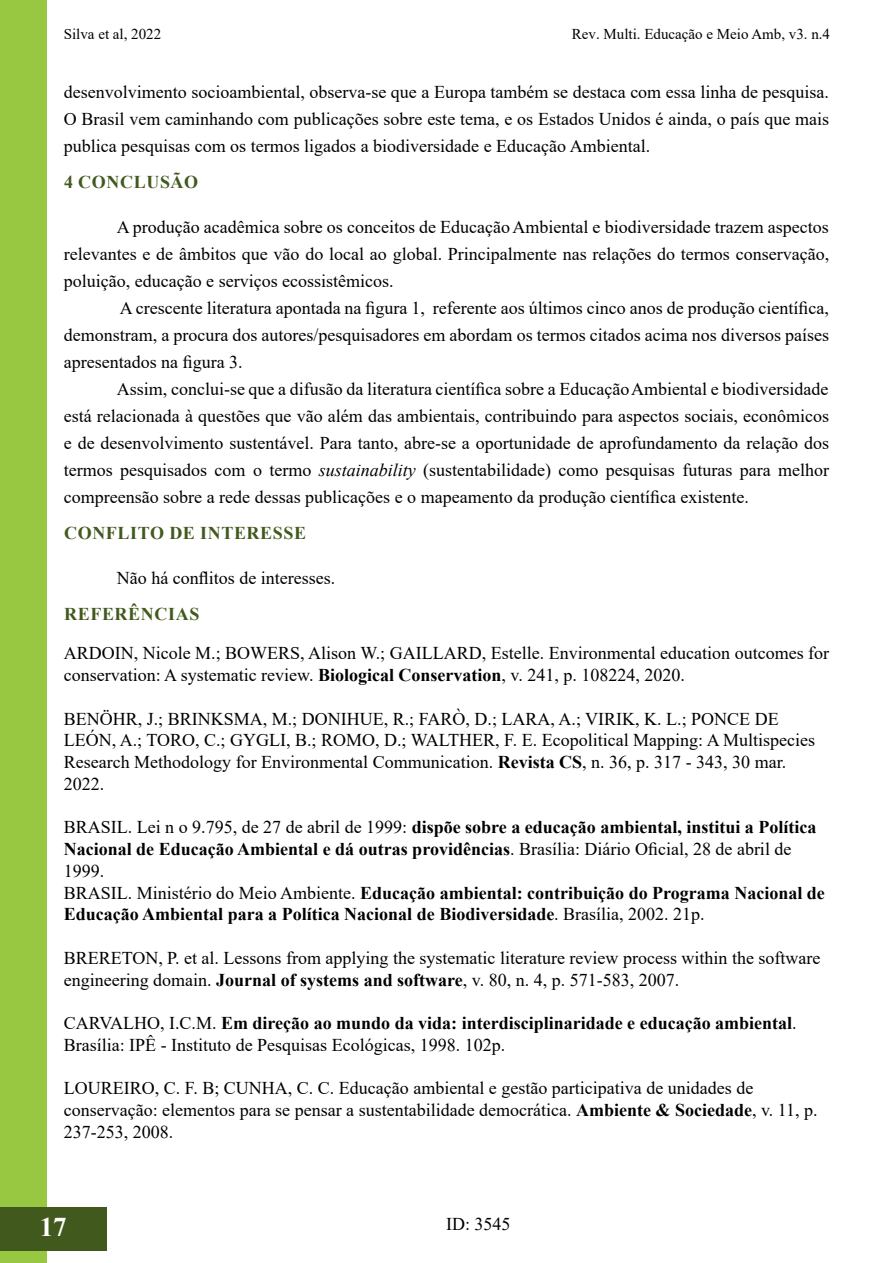
<style>
.page{position:relative;width:893px;height:1263px;background:#fff}
.page>*{position:absolute;margin:0;border:0;box-sizing:border-box;transform-origin:0 0}
.t1{font:700 27px "Times New Roman";color:#fff}
.t2{font:18px/27px "Times New Roman";color:#000}
.t3{font:700 18px/21.8px "Times New Roman";color:#000}
.t4{font:700 18px "Times New Roman";letter-spacing:.035em;color:#41591d}
.t5{font:15px "Times New Roman";color:#000}
.s1{font-style:italic}
.s2{font-weight:700}
.s3{font-weight:400}
</style>
<div class="page">
<div style="left:0;top:0;width:47px;height:1262px;background:#98c841"></div>
<div style="left:0;top:1207px;width:106px;height:43px;background:#41591d"></div>
<p class="t5" style="left:64px;top:24px;width:99px">Silva et al, 2022</p>
<p class="t5" style="left:572px;top:24px;width:260px">Rev. Multi. Educação e Meio Amb, v3. n.4</p>
<p class="t2" style="left:64px;top:77px;width:767px;text-align:justify">desenvolvimento socioambiental, observa-se que a Europa também se destaca com essa linha de pesquisa.<br>O Brasil vem caminhando com publicações sobre este tema, e os Estados Unidos é ainda, o país que mais publica pesquisas com os termos ligados a biodiversidade e Educação Ambiental.</p>
<p class="t4" style="left:64px;top:169px;width:136px">4 CONCLUSÃO</p>
<p class="t2" style="left:64px;top:212px;width:767px;text-align:justify;text-indent:53px">A produção acadêmica sobre os conceitos de EducaçãoAmbiental e biodiversidade trazem aspectos relevantes e de âmbitos que vão do local ao global. Principalmente nas relações do termos conservação, poluição, educação e serviços ecossistêmicos.</p>
<p class="t2" style="left:64px;top:293px;width:767px;text-align:justify;text-indent:56px">A crescente literatura apontada na figura 1, referente aos últimos cinco anos de produção científica, demonstram, a procura dos autores/pesquisadores em abordam os termos citados acima nos diversos países apresentados na figura 3.</p>
<p class="t2" style="left:64px;top:374px;width:767px;text-align:justify;text-indent:53px">Assim, conclui-se que a difusão da literatura científica sobre a EducaçãoAmbiental e biodiversidade está relacionada à questões que vão além das ambientais, contribuindo para aspectos sociais, econômicos e de desenvolvimento sustentável. Para tanto, abre-se a oportunidade de aprofundamento da relação dos termos pesquisados com o termo <span class="s1">sustainability</span> (sustentabilidade) como pesquisas futuras para melhor compreensão sobre a rede dessas publicações e o mapeamento da produção científica existente.</p>
<p class="t4" style="left:64px;top:520px;width:244px">CONFLITO DE INTERESSE</p>
<p class="t2" style="left:117px;top:563px;width:220px">Não há conflitos de interesses.</p>
<p class="t4" style="left:64px;top:601px;width:137px">REFERÊNCIAS</p>
<p class="t2" style="left:64px;top:642px;width:767px;line-height:21.8px">ARDOIN, Nicole M.; BOWERS, Alison W.; GAILLARD, Estelle. Environmental education outcomes for conservation: A systematic review. <span class="s2">Biological Conservation</span>, v. 241, p. 108224, 2020.</p>
<p class="t2" style="left:64px;top:707px;width:753px;line-height:21.8px">BENÖHR, J.; BRINKSMA, M.; DONIHUE, R.; FARÒ, D.; LARA, A.; VIRIK, K. L.; PONCE DE LEÓN, A.; TORO, C.; GYGLI, B.; ROMO, D.; WALTHER, F. E. Ecopolitical Mapping: A Multispecies Research Methodology for Environmental Communication. <span class="s2">Revista CS</span>, n. 36, p. 317 - 343, 30 mar.<br>2022.</p>
<p class="t3" style="left:64px;top:816px;width:763px"><span class="s3">BRASIL. Lei n o 9.795, de 27 de abril de 1999:</span> dispõe sobre a educação ambiental, institui a Política Nacional de Educação Ambiental e dá outras providências<span class="s3">. Brasília: Diário Oficial, 28 de abril de 1999.<br>BRASIL. Ministério do Meio Ambiente.</span> Educação ambiental: contribuição do Programa Nacional de Educação Ambiental para a Política Nacional de Biodiversidade<span class="s3">. Brasília, 2002. 21p.</span></p>
<p class="t2" style="left:64px;top:946px;width:758px;line-height:21.8px">BRERETON, P. et al. Lessons from applying the systematic literature review process within the software engineering domain. <span class="s2">Journal of systems and software</span>, v. 80, n. 4, p. 571-583, 2007.</p>
<p class="t2" style="left:64px;top:1012px;width:734px;line-height:21.8px">CARVALHO, I.C.M. <span class="s2">Em direção ao mundo da vida: interdisciplinaridade e educação ambiental</span>.<br>Brasília: IPÊ - Instituto de Pesquisas Ecológicas, 1998. 102p.</p>
<p class="t2" style="left:64px;top:1077px;width:755px;line-height:21.8px">LOUREIRO, C. F. B; CUNHA, C. C. Educação ambiental e gestão participativa de unidades de conservação: elementos para se pensar a sustentabilidade democrática. <span class="s2">Ambiente &amp; Sociedade</span>, v. 11, p.<br>237-253, 2008.</p>
<h1 class="t1" style="left:40px;top:1207px;width:28px">17</h1>
<p class="t2" style="left:446px;top:1210px;width:66px">ID: 3545</p>
</div>
